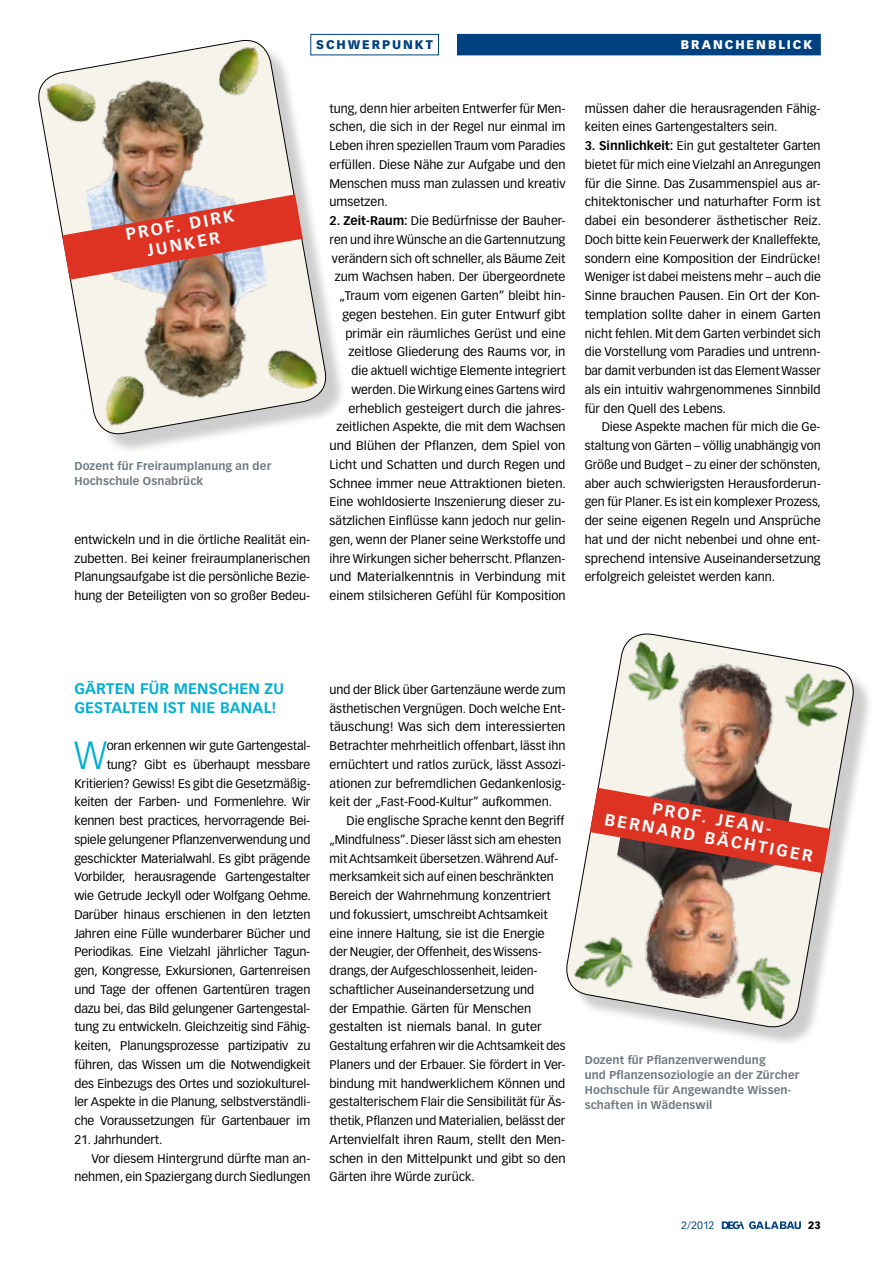
<style>
.page{position:relative;width:893px;height:1263px;background:#fff}
.page>*{position:absolute;margin:0;border:0;box-sizing:border-box;transform-origin:0 0}
.t1{font:300 38.7px "Vectora LT Std";color:#00afd3}
.t2{font:700 16.5px/19.5px "Vectora LT Std";color:#fff;text-align:center}
.t3{font:700 15px/18.8px "Vectora LT Std";letter-spacing:.01em;color:#00afd3}
.t4{font:12.3px/18.8px "Vectora LT Std";color:#000;text-align:justify}
.t5{font:900 12.3px "Vectora LT Std";letter-spacing:.155em;color:#fff}
.t6{font:900 12.3px "Vectora LT Std";letter-spacing:.155em;color:#004180}
.t7{font:700 11.25px/15px "Vectora LT Std";letter-spacing:.015em;color:#707a83}
.t8{font:10.5px "Vectora LT Std";color:#004180}
.t9{font:900 10.5px "Vectora LT Std";color:#000}
.s1{font-weight:700}
</style>
<div class="page">
<svg style="left:574px;top:640px;width:283px;height:391px"></svg>
<svg style="left:595px;top:650px;width:219px;height:358px;background:#d2bdae"></svg>
<img style="left:595px;top:903px;width:190px;height:105px">
<svg style="left:574px;top:758px;width:287px;height:145px;background:#ca988e"></svg>
<img style="left:608px;top:633px;width:84px;height:78px">
<img style="left:722px;top:945px;width:90px;height:89px">
<img style="left:773px;top:652px;width:87px;height:88px">
<img style="left:566px;top:923px;width:77px;height:83px">
<div style="left:457px;top:34px;width:363px;height:21px;background:#004180"></div>
<svg style="left:722px;top:1221px;width:79px;height:8px"></svg>
<div style="left:310px;top:34px;width:129px;height:21px;border:1px solid #004180"></div>
<div style="left:43px;top:44px;width:317px;height:426px;background:#000;opacity:.2"></div>
<svg style="left:38px;top:36px;width:292px;height:402px"></svg>
<svg style="left:68px;top:62px;width:218px;height:356px;background:#cbc0b2"></svg>
<img style="left:96px;top:310px;width:190px;height:104px">
<svg style="left:38px;top:164px;width:313px;height:146px"></svg>
<img style="left:40px;top:64px;width:69px;height:76px">
<img style="left:254px;top:331px;width:69px;height:76px">
<img style="left:202px;top:42px;width:72px;height:64px">
<img style="left:86px;top:362px;width:76px;height:69px">
<p class="t6" style="left:316px;top:37px;width:118px">SCHWERPUNKT</p>
<p class="t5" style="left:681px;top:37px;width:133px">BRANCHENBLICK</p>
<h2 class="t2" style="left:124px;top:225px;width:111px;rotate:-10deg">Prof. Dirk<br>Junker</h2>
<p class="t7" style="left:74px;top:459px;width:198px">Dozent für Freiraumplanung an der<br>Hochschule Osnabrück</p>
<p class="t4" style="left:74px;top:530px;width:237px">entwickeln und in die örtliche Realität ein&shy;zubetten. Bei keiner freiraumplanerischen Planungsaufgabe ist die persönliche Bezie&shy;hung der Beteiligten von so großer Bedeu-</p>
<p class="t4" style="left:330px;top:99px;width:238px">tung, denn hier arbeiten Entwerfer für Men&shy;schen, die sich in der Regel nur einmal im Leben ihren speziellen Traum vom Paradies erfüllen. Diese Nähe zur Aufgabe und den Menschen muss man zulassen und kreativ umsetzen.</p>
<p class="t4" style="left:330px;top:211px;width:238px;text-align:right"><span class="s1">2. Zeit-Raum:</span> Die Bedürfnisse der Bauher&shy;ren und ihre Wünsche an die Gartennutzung verändern sich oft schneller, als Bäume Zeit zum Wachsen haben. Der übergeordnete „Traum vom eigenen Garten“ bleibt hin&shy;gegen bestehen. Ein guter Entwurf gibt primär ein räumliches Gerüst und eine zeitlose Gliederung des Raums vor, in die aktuell wichtige Elemente integriert werden. Die Wirkung eines Gartens wird erheblich gesteigert durch die jahres&shy;zeitlichen Aspekte, die mit dem Wachsen und Blühen der Pflanzen, dem Spiel von Licht und Schatten und durch Regen und Schnee immer neue Attraktionen bieten.<br>Eine wohldosierte Inszenierung dieser zu&shy;sätzlichen Einflüsse kann jedoch nur gelin&shy;gen, wenn der Planer seine Werkstoffe und ihre Wirkungen sicher beherrscht. Pflanzen&shy;und Materialkenntnis in Verbindung mit einem stilsicheren Gefühl für Komposition</p>
<p class="t4" style="left:585px;top:99px;width:237px">müssen daher die herausragenden Fähig&shy;keiten eines Gartengestalters sein.</p>
<p class="t4" style="left:585px;top:136px;width:238px"><span class="s1">3. Sinnlichkeit:</span> Ein gut gestalteter Garten bietet für mich eine Vielzahl an Anregungen für die Sinne. Das Zusammenspiel aus ar&shy;chitektonischer und naturhafter Form ist dabei ein besonderer ästhetischer Reiz.<br>Doch bitte kein Feuerwerk der Knalleffekte, sondern eine Komposition der Eindrücke!<br>Weniger ist dabei meistens mehr – auch die Sinne brauchen Pausen. Ein Ort der Kon&shy;templation sollte daher in einem Garten nicht fehlen. Mit dem Garten verbindet sich die Vorstellung vom Paradies und untrenn&shy;bar damit verbunden ist das Element Wasser als ein intuitiv wahrgenommenes Sinnbild für den Quell des Lebens.</p>
<p class="t4" style="left:585px;top:418px;width:238px;text-indent:17px">Diese Aspekte machen für mich die Ge&shy;staltung von Gärten – völlig unabhängig von Größe und Budget – zu einer der schönsten, aber auch schwierigsten Herausforderun&shy;gen für Planer. Es ist ein komplexer Prozess, der seine eigenen Regeln und Ansprüche hat und der nicht nebenbei und ohne ent&shy;sprechend intensive Auseinandersetzung erfolgreich geleistet werden kann.</p>
<p class="t3" style="left:74px;top:679px;width:211px">Gärten für Menschen zu gestalten ist nie banal!</p>
<h1 class="t1" style="left:74px;top:733px;width:34px">W</h1>
<p class="t4" style="left:74px;top:736px;width:238px;text-align:right">oran erkennen wir gute Gartengestal&shy;tung? Gibt es überhaupt messbare Kritierien? Gewiss! Es gibt die Gesetzmäßig&shy;keiten der Farben- und Formenlehre. Wir kennen best practices, hervorragende Bei&shy;spiele gelungener Pflanzenverwendung und geschickter Materialwahl. Es gibt prägende Vorbilder, herausragende Gartengestalter wie Getrude Jeckyll oder Wolfgang Oehme.<br>Darüber hinaus erschienen in den letzten Jahren eine Fülle wunderbarer Bücher und Periodikas. Eine Vielzahl jährlicher Tagun&shy;gen, Kongresse, Exkursionen, Gartenreisen und Tage der offenen Gartentüren tragen dazu bei, das Bild gelungener Gartengestal&shy;tung zu entwickeln. Gleichzeitig sind Fähig&shy;keiten, Planungsprozesse partizipativ zu führen, das Wissen um die Notwendigkeit des Einbezugs des Ortes und soziokulturel&shy;ler Aspekte in die Planung, selbstverständli&shy;che Voraussetzungen für Gartenbauer im</p>
<p class="t4" style="left:74px;top:1130px;width:90px">21. Jahrhundert.</p>
<p class="t4" style="left:91px;top:1149px;width:220px">Vor diesem Hintergrund dürfte man an-</p>
<p class="t4" style="left:74px;top:1168px;width:238px">nehmen, ein Spaziergang durch Siedlungen</p>
<p class="t4" style="left:330px;top:680px;width:238px">und der Blick über Gartenzäune werde zum ästhetischen Vergnügen. Doch welche Ent&shy;täuschung! Was sich dem interessierten Betrachter mehrheitlich offenbart, lässt ihn ernüchtert und ratlos zurück, lässt Assozi&shy;ationen zur befremdlichen Gedankenlosig&shy;keit der „Fast-Food-Kultur“ aufkommen.</p>
<p class="t4" style="left:330px;top:811px;width:238px;text-align:left;text-indent:17px">Die englische Sprache kennt den Begriff „Mindfulness“. Dieser lässt sich am ehesten mit Achtsamkeit übersetzen. Während Auf&shy;merksamkeit sich auf einen beschränkten Bereich der Wahrnehmung konzentriert und fokussiert, umschreibt Achtsamkeit eine innere Haltung, sie ist die Energie der Neugier, der Offenheit, des Wissens&shy;drangs, der Aufgeschlossenheit, leiden&shy;schaftlicher Auseinandersetzung und<br>der Empathie. Gärten für Menschen gestalten ist niemals banal. In guter Gestaltung erfahren wir die Achtsamkeit des Planers und der Erbauer. Sie fördert in Ver&shy;bindung mit handwerklichem Können und gestalterischem Flair die Sensibilität für Äs&shy;thetik, Pflanzen und Materialien, belässt der Artenvielfalt ihren Raum, stellt den Men&shy;schen in den Mittelpunkt und gibt so den Gärten ihre Würde zurück.</p>
<h2 class="t2" style="left:610px;top:790px;width:213px;rotate:10deg">Prof. Jean-<br>Bernard Bächtiger</h2>
<p class="t7" style="left:585px;top:1053px;width:216px">Dozent für Pflanzenverwendung<br>und Pflanzensoziologie an der Zürcher<br>Hochschule für Angewandte Wissen&shy;schaften in Wädenswil</p>
<p class="t8" style="left:681px;top:1219px;width:35px">2/2012</p>
<p class="t9" style="left:808px;top:1218px;width:14px">23</p>
</div>
